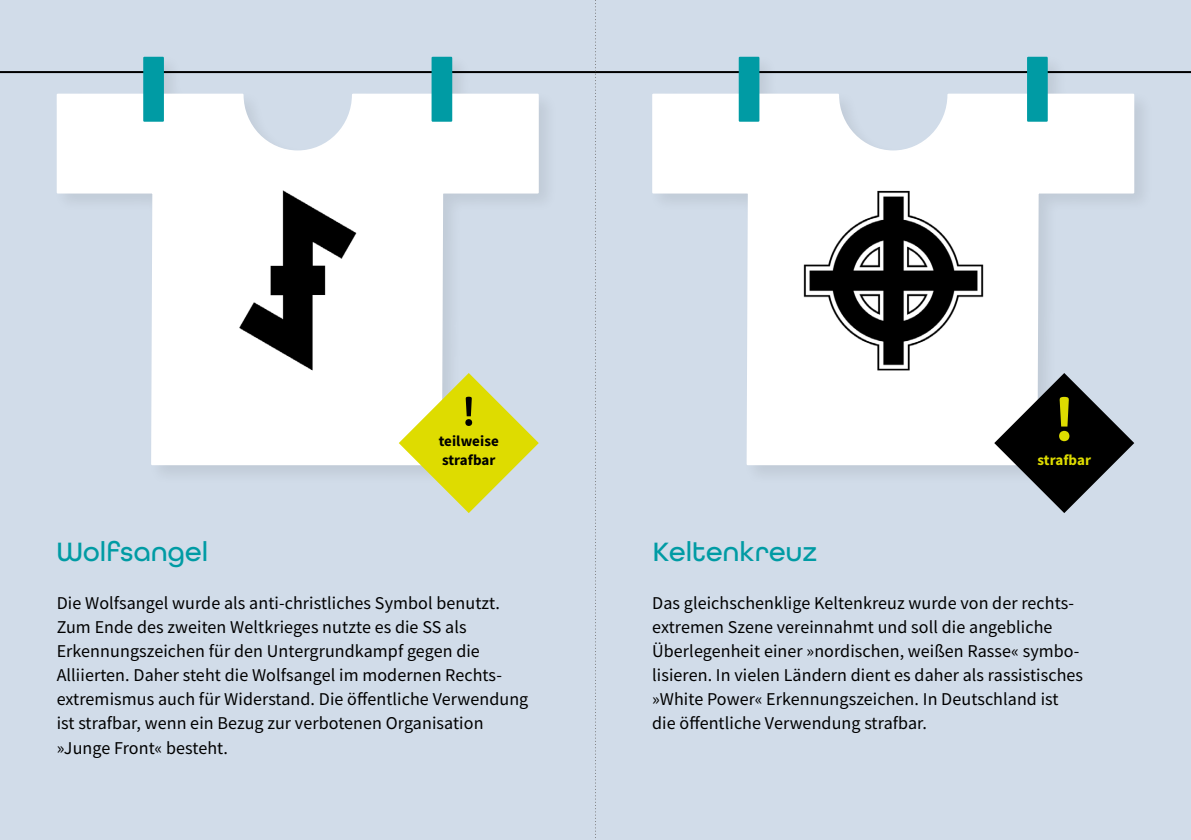
<style>
.page{position:relative;width:1191px;height:840px;background:#fff}
.page>*{position:absolute;margin:0;border:0;box-sizing:border-box;transform-origin:0 0}
.t1{font:500 28px "All Round Gothic";letter-spacing:.01em;color:#009ba4}
.t2{font:18px/24px "Source Sans Pro";letter-spacing:.005em;color:#000}
.t3{font:700 15px/19px "Source Sans Pro";letter-spacing:.005em;color:#000}
.t4{font:700 15px "Source Sans Pro";letter-spacing:.005em;color:#dedc00}
</style>
<div class="page">
<div style="left:0;top:0;width:1191px;height:839px;background:#d1dce9"></div>
<hr style="left:0;top:71px;width:1191px;height:2px;background:#000">
<div style="left:648px;top:53px;width:506px;height:432px;background:#000;opacity:.08"></div>
<svg style="left:651px;top:93px;width:484px;height:373px"></svg>
<div style="left:738px;top:57px;width:21px;height:65px;background:#009ba4;border:2px solid #009ba4"></div>
<div style="left:1027px;top:57px;width:20px;height:65px;background:#009ba4;border:2px solid #009ba4"></div>
<div style="left:52px;top:53px;width:507px;height:432px;background:#000;opacity:.08"></div>
<svg style="left:56px;top:93px;width:484px;height:373px"></svg>
<div style="left:143px;top:57px;width:21px;height:65px;background:#009ba4;border:2px solid #009ba4"></div>
<div style="left:431px;top:57px;width:21px;height:65px;background:#009ba4;border:2px solid #009ba4"></div>
<svg style="left:595px;top:0;width:1px;height:840px"></svg>
<img style="left:194px;top:176px;width:208px;height:208px">
<img style="left:795px;top:179px;width:196px;height:203px">
<svg style="left:399px;top:373px;width:140px;height:140px"></svg>
<svg style="left:994px;top:373px;width:140px;height:140px"></svg>
<h1 class="t1" style="left:57px;top:535px;width:153px">Wolfsangel</h1>
<p class="t3" style="left:439px;top:431px;width:62px">teilweise strafbar</p>
<p class="t2" style="left:57px;top:591px;width:473px">Die Wolfsangel wurde als anti-christliches Symbol benutzt.<br>Zum Ende des zweiten Weltkrieges nutzte es die SS als Erkennungszeichen für den Untergrundkampf gegen die Alliierten. Daher steht die Wolfsangel im modernen Rechts&shy;extremismus auch für Widerstand. Die öffentliche Verwendung ist strafbar, wenn ein Bezug zur verbotenen Organisation »Junge Front« besteht.</p>
<h1 class="t1" style="left:652px;top:535px;width:166px">Keltenkreuz</h1>
<p class="t4" style="left:1037px;top:450px;width:55px">strafbar</p>
<p class="t2" style="left:652px;top:591px;width:432px">Das gleichschenklige Keltenkreuz wurde von der rechts&shy;extremen Szene vereinnahmt und soll die angebliche Überlegenheit einer »nordischen, weißen Rasse« symbo&shy;lisieren. In vielen Ländern dient es daher als rassistisches »White Power« Erkennungszeichen. In Deutschland ist die öffentliche Verwendung strafbar.</p>
</div>
